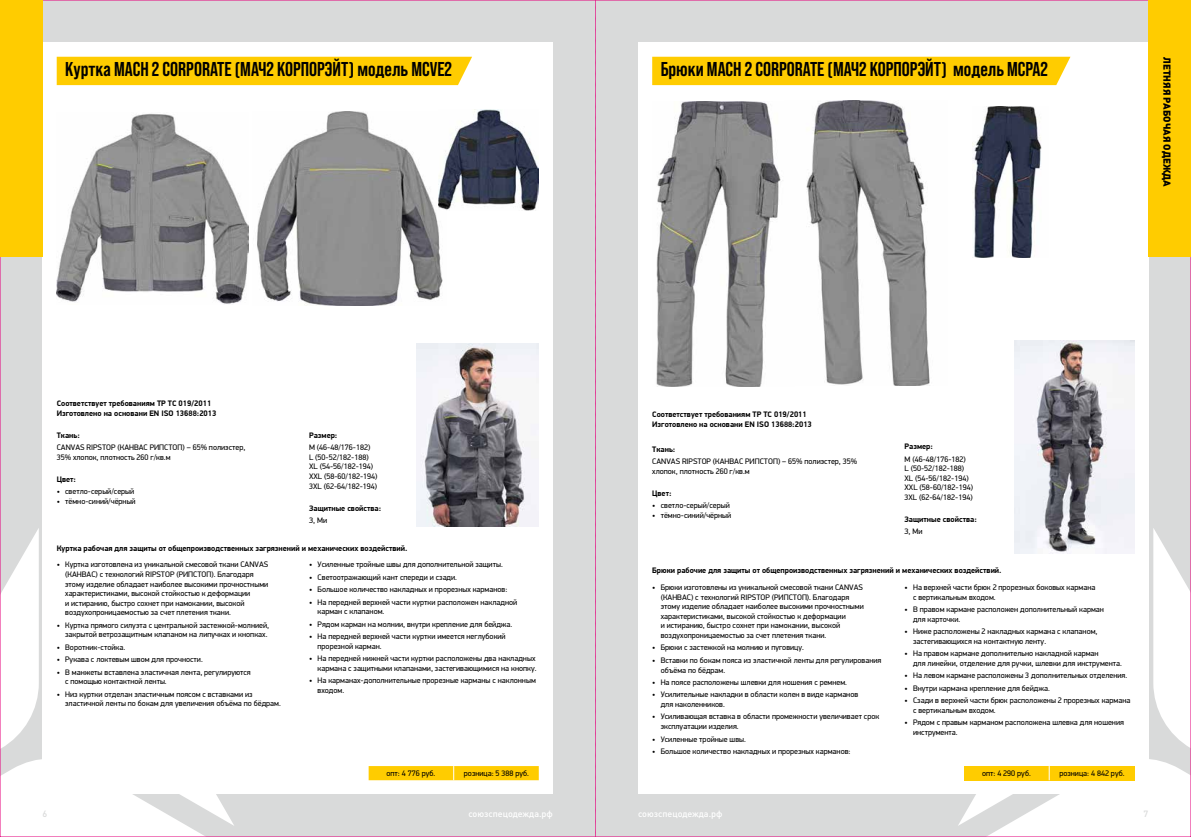
<style>
.page{position:relative;width:1191px;height:837px;background:#fff}
.page>*{position:absolute;margin:0;border:0;box-sizing:border-box;transform-origin:0 0}
.t1{font:700 20px "Bebas Neue Pro";color:#000}
.t2{font:900 10px "DIN Pro";color:#000}
.t3{font:500 9px "DIN Pro";color:#fff}
.t4{font:500 9px "DIN Pro";color:#d9dada}
.t5{font:8px/9.6px "PF Din Display Pro";color:#000}
.t6{font:700 8px/9.6px "PF Din Display Pro";color:#000}
</style>
<div class="page">
<div style="left:0;top:0;width:1191px;height:836px;background:#d9dada"></div>
<svg style="left:2px;top:527px;width:221px;height:307px"></svg>
<div style="left:43px;top:43px;width:510px;height:751px;background:#fff"></div>
<div style="left:638px;top:43px;width:510px;height:751px;background:#fff"></div>
<svg style="left:595px;top:0;width:1px;height:837px"></svg>
<img style="left:257px;top:112px;width:186px;height:193px">
<div style="left:652px;top:57px;width:418px;height:28px;background:#fc0"></div>
<div style="left:57px;top:57px;width:415px;height:28px;background:#fc0"></div>
<div style="left:0;top:0;width:43px;height:256px;background:#fc0"></div>
<div style="left:1148px;top:0;width:43px;height:256px;background:#fc0"></div>
<svg style="left:369px;top:766px;width:170px;height:14px;background:#ffcc02"></svg>
<svg style="left:964px;top:527px;width:227px;height:309px"></svg>
<img style="left:417px;top:343px;width:122px;height:183px">
<img style="left:1014px;top:340px;width:120px;height:213px">
<img style="left:57px;top:113px;width:192px;height:191px">
<img style="left:656px;top:101px;width:125px;height:285px">
<img style="left:972px;top:106px;width:70px;height:151px">
<img style="left:806px;top:101px;width:124px;height:284px">
<img style="left:438px;top:110px;width:101px;height:100px">
<h1 class="t1" style="left:65px;top:58px;width:388px">Куртка MACH 2 CORPORATE (МАЧ2 КОРПОРЭЙТ) модель MCVE2</h1>
<h1 class="t1" style="left:660px;top:58px;width:389px">Брюки MACH 2 CORPORATE (МАЧ2 КОРПОРЭЙТ) модель MCPA2</h1>
<p class="t2" style="left:1173px;top:57px;width:132px;rotate:90deg">ЛЕТНЯЯ РАБОЧАЯ ОДЕЖДА</p>
<p class="t6" style="left:57px;top:398px;width:161px">Соответствует требованиям ТР ТС 019/2011<br>Изготовлено на основани EN ISO 13688:2013</p>
<p class="t6" style="left:57px;top:430px;width:25px">Ткань:</p>
<p class="t5" style="left:57px;top:442px;width:190px">CANVAS RIPSTOP (КАНВАС РИПСТОП) – 65% полиэстер,<br>35% хлопок, плотность 260 г/кв.м</p>
<p class="t6" style="left:57px;top:474px;width:21px">Цвет:</p>
<p class="t5" style="left:57px;top:486px;width:79px">• светло-серый/серый</p>
<p class="t5" style="left:57px;top:496px;width:80px">• тёмно-синий/чёрный</p>
<p class="t6" style="left:309px;top:430px;width:30px">Размер:</p>
<p class="t5" style="left:309px;top:442px;width:70px">M (46-48/176-182)<br>L (50-52/182-188)<br>XL (54-56/182-194)<br>XXL (58-60/182-194)<br>3XL (62-64/182-194)</p>
<p class="t6" style="left:309px;top:503px;width:74px">Защитные свойства:</p>
<p class="t5" style="left:309px;top:515px;width:20px">З, Ми</p>
<p class="t6" style="left:57px;top:543px;width:352px">Куртка рабочая для защиты от общепроизводственных загрязнений и механических воздействий.</p>
<p class="t5" style="left:65px;top:559px;width:205px;text-indent:-9px">• Куртка изготовлена из уникальной смесовой ткани CANVAS (КАНВАС) с технологий RIPSTOP (РИПСТОП). Благодаря этому изделие обладает наиболее высокими прочностными характеристиками, высокой стойкостью к деформации<br>и истиранию, быстро сохнет при намокании, высокой воздухопроницаемостью за счет плетения ткани.</p>
<p class="t5" style="left:57px;top:620px;width:214px;text-align:right">• Куртка прямого силуэта с центральной застежкой-молнией, закрытой ветрозащитным клапаном на липучках и кнопках.</p>
<p class="t5" style="left:57px;top:642px;width:70px">• Воротник-стойка.</p>
<p class="t5" style="left:57px;top:654px;width:147px">• Рукава с локтевым швом для прочности.</p>
<p class="t5" style="left:65px;top:667px;width:187px;text-indent:-9px">• В манжеты вставлена эластичная лента, регулируются с помощью контактной ленты.</p>
<p class="t5" style="left:65px;top:689px;width:217px;text-indent:-9px">• Низ куртки отделан эластичным поясом с вставками из эластичной ленты по бокам для увеличения объёма по бёдрам.</p>
<p class="t5" style="left:309px;top:559px;width:195px">• Усиленные тройные швы для дополнительной защиты.</p>
<p class="t5" style="left:309px;top:572px;width:149px">• Светоотражающий кант спереди и сзади.</p>
<p class="t5" style="left:309px;top:584px;width:200px">• Большое количество накладных и прорезных карманов:</p>
<p class="t5" style="left:317px;top:597px;width:201px;text-indent:-9px">• На передней верхней части куртки расположен накладной карман с клапаном.</p>
<p class="t5" style="left:309px;top:619px;width:205px">• Рядом карман на молнии, внутри крепление для бейджа.</p>
<p class="t5" style="left:317px;top:631px;width:190px;text-indent:-9px">• На передней верхней части куртки имеется неглубокий прорезной карман.</p>
<p class="t5" style="left:309px;top:653px;width:229px;text-align:right">• На передней нижней части куртки расположены два накладных кармана с защитными клапанами, застегивающимися на кнопку.</p>
<p class="t5" style="left:317px;top:675px;width:220px;text-indent:-9px">• На карманах-дополнительные прорезные карманы с наклонным входом.</p>
<p class="t6" style="left:652px;top:410px;width:161px">Соответствует требованиям ТР ТС 019/2011<br>Изготовлено на основани EN ISO 13688:2013</p>
<p class="t6" style="left:652px;top:444px;width:25px">Ткань:</p>
<p class="t5" style="left:652px;top:456px;width:206px">CANVAS RIPSTOP (КАНВАС РИПСТОП) – 65% полиэстер, 35% хлопок, плотность 260 г/кв.м</p>
<p class="t6" style="left:652px;top:488px;width:21px">Цвет:</p>
<p class="t5" style="left:652px;top:501px;width:79px">• светло-серый/серый</p>
<p class="t5" style="left:652px;top:510px;width:80px">• тёмно-синий/чёрный</p>
<p class="t6" style="left:904px;top:441px;width:30px">Размер:</p>
<p class="t5" style="left:904px;top:454px;width:70px">M (46-48/176-182)<br>L (50-52/182-188)<br>XL (54-56/182-194)<br>XXL (58-60/182-194)<br>3XL (62-64/182-194)</p>
<p class="t6" style="left:904px;top:514px;width:74px">Защитные свойства:</p>
<p class="t5" style="left:904px;top:527px;width:20px">З, Ми</p>
<p class="t6" style="left:652px;top:566px;width:351px">Брюки рабочие для защиты от общепроизводственных загрязнений и механических воздействий.</p>
<p class="t5" style="left:660px;top:582px;width:205px;text-indent:-9px">• Брюки изготовлены из уникальной смесовой ткани CANVAS (КАНВАС) с технологий RIPSTOP (РИПСТОП). Благодаря этому изделие обладает наиболее высокими прочностными характеристиками, высокой стойкостью к деформации<br>и истиранию, быстро сохнет при намокании, высокой воздухопроницаемостью за счет плетения ткани.</p>
<p class="t5" style="left:652px;top:642px;width:153px">• Брюки с застежкой на молнию и пуговицу.</p>
<p class="t5" style="left:660px;top:655px;width:222px;text-indent:-9px">• Вставки по бокам пояса из эластичной ленты для регулирования объёма по бёдрам.</p>
<p class="t5" style="left:652px;top:677px;width:196px">• На поясе расположены шлевки для ношения с ремнем.</p>
<p class="t5" style="left:660px;top:689px;width:199px;text-indent:-9px">• Усилительные накладки в области колен в виде карманов для наколенников.</p>
<p class="t5" style="left:660px;top:711px;width:220px;text-indent:-9px">• Усиливающая вставка в области промежности увеличивает срок эксплуатации изделия.</p>
<p class="t5" style="left:652px;top:733px;width:95px">• Усиленные тройные швы.</p>
<p class="t5" style="left:652px;top:746px;width:200px">• Большое количество накладных и прорезных карманов:</p>
<p class="t5" style="left:913px;top:582px;width:184px;text-indent:-9px">• На верхней части брюк 2 прорезных боковых кармана с вертикальным входом.</p>
<p class="t5" style="left:913px;top:604px;width:192px;text-indent:-9px">• В правом кармане расположен дополнительный карман для карточки.</p>
<p class="t5" style="left:913px;top:626px;width:186px;text-indent:-9px">• Ниже расположены 2 накладных кармана с клапаном, застегивающихся на контактную ленту.</p>
<p class="t5" style="left:913px;top:648px;width:210px;text-indent:-9px">• На правом кармане дополнительно накладной карман<br>для линейки, отделение для ручки, шлевки для инструмента.</p>
<p class="t5" style="left:904px;top:670px;width:224px">• На левом кармане расположены 3 дополнительных отделения.</p>
<p class="t5" style="left:904px;top:683px;width:147px">• Внутри кармана крепление для бейджа.</p>
<p class="t5" style="left:913px;top:695px;width:219px;text-indent:-9px">• Сзади в верхней части брюк расположены 2 прорезных кармана с вертикальным входом.</p>
<p class="t5" style="left:913px;top:717px;width:212px;text-indent:-9px">• Рядом с правым карманом расположена шлевка для ношения инструмента.</p>
<p class="t5" style="left:386px;top:768px;width:50px">опт: 4 776 руб.</p>
<p class="t5" style="left:464px;top:768px;width:67px">розница: 5 388 руб.</p>
<p class="t5" style="left:982px;top:768px;width:50px">опт: 4 290 руб.</p>
<p class="t5" style="left:1059px;top:768px;width:67px">розница: 4 842 руб.</p>
<p class="t4" style="left:43px;top:806px;width:6px">6</p>
<p class="t3" style="left:468px;top:806px;width:86px">союзспецодежда.рф</p>
<p class="t3" style="left:638px;top:806px;width:86px">союзспецодежда.рф</p>
<p class="t4" style="left:1143px;top:806px;width:6px">7</p>
</div>
